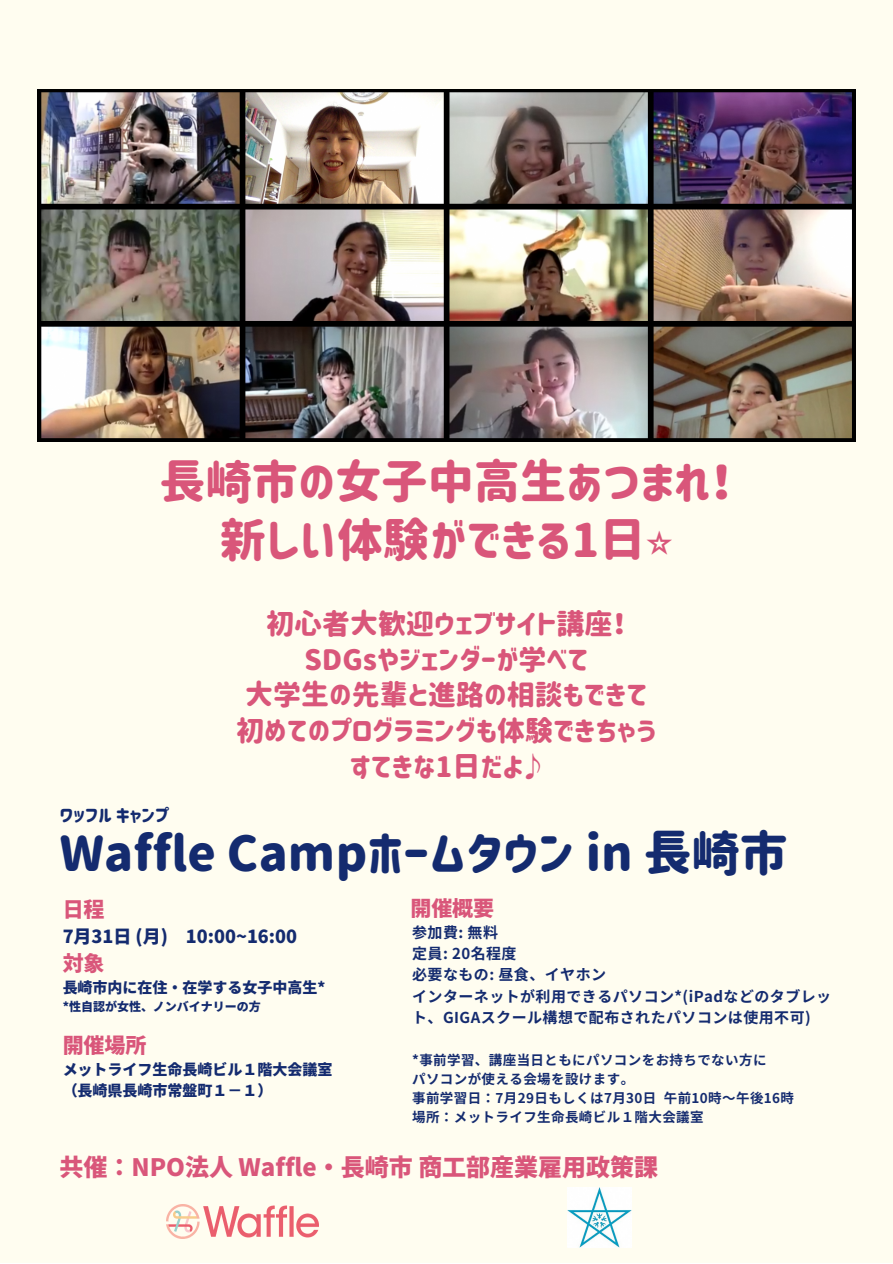
<style>
.page{position:relative;width:893px;height:1264px;background:#fff}
.page>*{position:absolute;margin:0;border:0;box-sizing:border-box;transform-origin:0 0}
.t1{font:48px "Corporate Logo Rounded";color:#142b6f}
.t2{font:46.05px "Corporate Logo Rounded";color:#d9567a}
.t3{font:27.9px "Corporate Logo Rounded";color:#d9567a}
.t4{font:900 24px "Noto Sans JP";color:#d9567a}
.t5{font:900 21px "Noto Sans JP";color:#d9567a}
.t6{font:18.15px "Corporate Logo Rounded";color:#142b6f}
.t7{font:900 18px "Noto Sans JP";color:#142b6f}
.t8{font:700 15px/21.3px "Noto Sans JP";letter-spacing:.03em;color:#142b6f}
.t9{font:900 15px "Noto Sans JP";color:#142b6f}
.t10{font:700 13.5px "Noto Sans JP";letter-spacing:.03em;color:#142b6f}
.t11{font:900 12px "Noto Sans JP";color:#142b6f}
.s1{font-family:"Free Serif"}
</style>
<div class="page">
<div style="left:0;top:0;width:892px;height:1262px;background:#fffdf0"></div>
<img style="left:38px;top:89px;width:817px;height:352px">
<img style="left:167px;top:1204px;width:152px;height:34px">
<img style="left:567px;top:1187px;width:64px;height:60px">
<p class="t2" style="left:159px;top:459px;width:575px">長崎市の女子中高生あつまれ！</p>
<p class="t2" style="left:220px;top:518px;width:440px">新しい体験ができる1日<span class="s1">⭐️</span></p>
<p class="t6" style="left:59px;top:806px;width:111px">ワッフルキャンプ</p>
<p class="t3" style="left:266px;top:610px;width:361px">初心者大歓迎ウェブサイト講座！</p>
<p class="t3" style="left:304px;top:645px;width:286px">SDGsやジェンダーが学べて</p>
<p class="t3" style="left:245px;top:681px;width:404px">大学生の先輩と進路の相談もできて</p>
<p class="t3" style="left:236px;top:717px;width:421px">初めてのプログラミングも体験できちゃう</p>
<p class="t3" style="left:350px;top:752px;width:195px">すてきな1日だよ♪</p>
<p class="t1" style="left:59px;top:830px;width:729px">Waffle Campホームタウン in 長崎市</p>
<p class="t5" style="left:63px;top:892px;width:43px">日程</p>
<p class="t7" style="left:63px;top:921px;width:236px">7月 31日 (月 ) 10:00~16:00</p>
<p class="t5" style="left:63px;top:946px;width:43px">対象</p>
<p class="t9" style="left:63px;top:975px;width:264px">長崎市内に在住・在学する女子中高生*</p>
<p class="t11" style="left:63px;top:996px;width:199px">*性自認が女性、ノンバイナリーの方</p>
<p class="t5" style="left:63px;top:1028px;width:85px">開催場所</p>
<p class="t9" style="left:63px;top:1057px;width:271px">メットライフ生命長崎ビル１階大会議室</p>
<p class="t9" style="left:63px;top:1078px;width:211px">（長崎県長崎市常盤町１－１）</p>
<p class="t5" style="left:410px;top:892px;width:85px">開催概要</p>
<p class="t8" style="left:412px;top:920px;width:87px">参加費: 無料</p>
<p class="t8" style="left:412px;top:941px;width:106px">定員: 20名程度</p>
<p class="t8" style="left:412px;top:963px;width:195px">必要なもの: 昼食、イヤホン</p>
<p class="t8" style="left:412px;top:984px;width:420px">インターネットが利用できるパソコン*(iPadなどのタブレット、GIGAスクール構想で配布されたパソコンは使用不可)</p>
<p class="t10" style="left:412px;top:1048px;width:356px">*事前学習、講座当日ともにパソコンをお持ちでない方に</p>
<p class="t10" style="left:412px;top:1068px;width:223px">パソコンが使える会場を設けます。</p>
<p class="t10" style="left:412px;top:1087px;width:383px">事前学習日：7月 29日もしくは7月 30日 午前10時～午後16時</p>
<p class="t10" style="left:412px;top:1106px;width:293px">場所：メットライフ生命長崎ビル１階大会議室</p>
<p class="t4" style="left:59px;top:1148px;width:600px">共催：NPO法人 Waffle・長崎市商工部産業雇用政策課</p>
</div>
